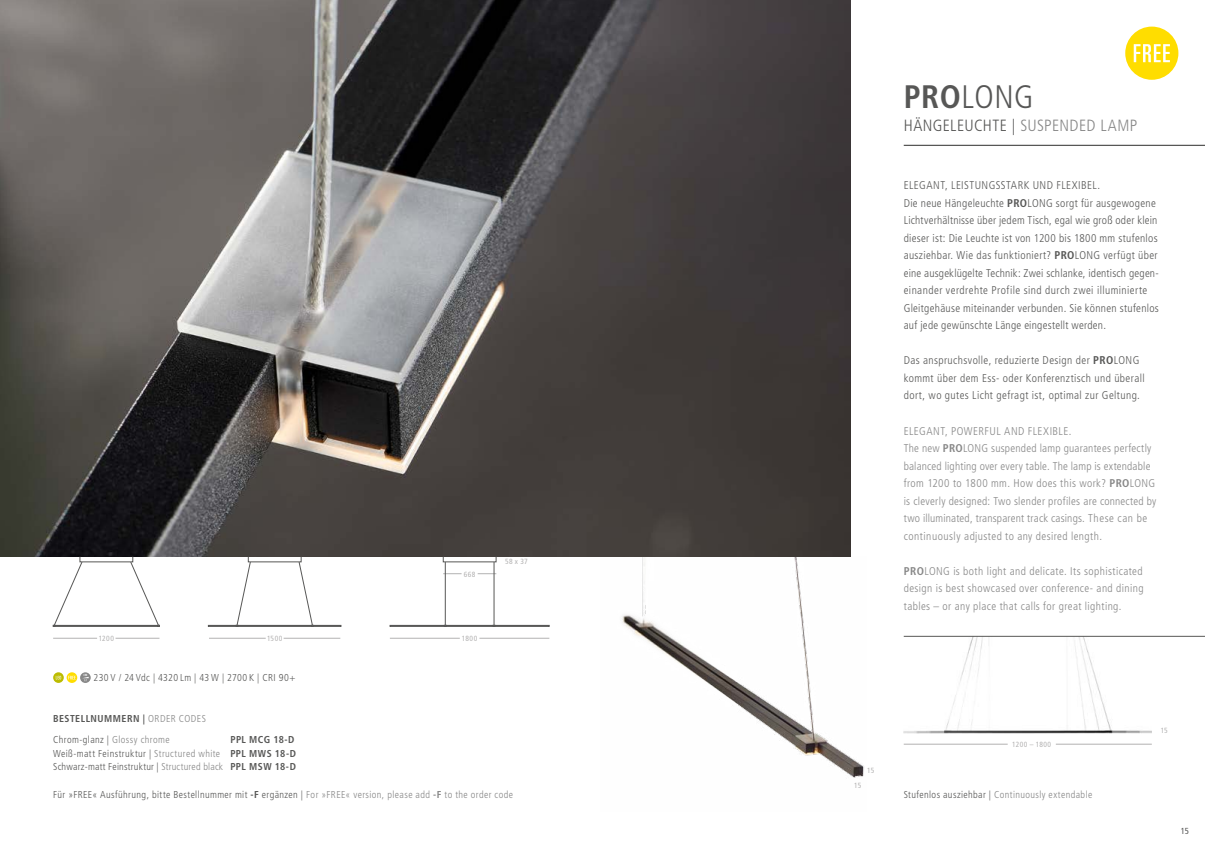
<style>
.page{position:relative;width:1205px;height:851px;background:#fff}
.page>*{position:absolute;margin:0;border:0;box-sizing:border-box;transform-origin:0 0}
.t1{font:300 condensed 32.5px "Frutiger LT Std";color:#575756}
.t2{font:300 condensed 16.25px "Frutiger LT Std";letter-spacing:.02em;color:#575756}
.t3{font:300 condensed 11.25px/17.5px "Frutiger LT Std";letter-spacing:.03em;color:#575756}
.t4{font:300 condensed 11.25px/17.5px "Frutiger LT Std";letter-spacing:.03em;color:#878787}
.t5{font:300 condensed 10px/13.8px "Frutiger LT Std";letter-spacing:.04em;color:#575756}
.t6{font:300 condensed 10px/20.9px "Frutiger LT Std";letter-spacing:.04em;color:#878787}
.t7{font:condensed 8.75px "Frutiger LT Std";color:#575756}
.t8{font:condensed 7.5px "Frutiger LT Std";letter-spacing:.05em;color:#b3b2b2}
.s1{font-weight:700}
.s2{color:#878787}
.s3{font-weight:700;color:#575756}
.s4{color:#575756}
.s5{font-weight:700;color:#878787}
</style>
<div class="page">
<svg style="left:478px;top:573px;width:18px;height:1px"></svg>
<svg style="left:443px;top:573px;width:18px;height:1px"></svg>
<img style="left:601px;top:556px;width:263px;height:222px">
<img style="left:0;top:0;width:850px;height:556px">
<hr style="left:904px;top:145px;width:301px;height:1px;background:#575756">
<div style="left:390px;top:625px;width:159px;height:1px;border:1px solid #575756"></div>
<hr style="left:494px;top:562px;width:1px;height:63px;background:#575756">
<hr style="left:445px;top:562px;width:1px;height:63px;background:#575756">
<div style="left:443px;top:556px;width:53px;height:6px;border:1px solid #575756"></div>
<div style="left:208px;top:625px;width:133px;height:1px;border:1px solid #575756"></div>
<svg style="left:299px;top:561px;width:14px;height:65px"></svg>
<svg style="left:236px;top:561px;width:15px;height:65px"></svg>
<div style="left:248px;top:556px;width:53px;height:6px;border:1px solid #575756"></div>
<div style="left:53px;top:625px;width:106px;height:1px;border:1px solid #575756"></div>
<svg style="left:130px;top:561px;width:29px;height:65px"></svg>
<svg style="left:53px;top:561px;width:29px;height:65px"></svg>
<div style="left:1125px;top:27px;width:53px;height:53px;background:#fd0;border-radius:50%"></div>
<svg style="left:1133px;top:44px;width:37px;height:18px"></svg>
<img style="left:904px;top:637px;width:248px;height:96px">
<hr style="left:904px;top:743px;width:103px;height:1px;background:#b3b2b2">
<hr style="left:479px;top:638px;width:70px;height:1px;background:#b3b2b2">
<hr style="left:390px;top:638px;width:70px;height:1px;background:#b3b2b2">
<hr style="left:209px;top:638px;width:57px;height:1px;background:#b3b2b2">
<hr style="left:284px;top:638px;width:56px;height:1px;background:#b3b2b2">
<hr style="left:53px;top:638px;width:44px;height:1px;background:#b3b2b2">
<hr style="left:116px;top:638px;width:43px;height:1px;background:#b3b2b2">
<hr style="left:1056px;top:743px;width:96px;height:1px;background:#b3b2b2">
<svg style="left:53px;top:672px;width:11px;height:10px"></svg>
<svg style="left:56px;top:675px;width:5px;height:4px"></svg>
<svg style="left:67px;top:672px;width:10px;height:10px"></svg>
<svg style="left:68px;top:675px;width:8px;height:4px"></svg>
<svg style="left:80px;top:672px;width:11px;height:10px"></svg>
<svg style="left:82px;top:673px;width:7px;height:8px"></svg>
<hr style="left:904px;top:636px;width:301px;height:1px;background:#575756">
<h1 class="t1" style="left:904px;top:79px;width:131px"><span class="s1">PRO</span>LONG</h1>
<h2 class="t2" style="left:904px;top:116px;width:235px">HÄNGELEUCHTE | <span class="s2">SUSPENDED LAMP</span></h2>
<p class="t8" style="left:464px;top:569px;width:13px">668</p>
<p class="t8" style="left:99px;top:634px;width:17px">1200</p>
<p class="t8" style="left:267px;top:634px;width:17px">1500</p>
<p class="t8" style="left:462px;top:634px;width:17px">1800</p>
<p class="t8" style="left:505px;top:556px;width:24px">58 x 37</p>
<p class="t3" style="left:904px;top:177px;width:257px">ELEGANT, LEISTUNGSSTARK UND FLEXIBEL.<br>Die neue Hängeleuchte <span class="s1">PRO</span>LONG sorgt für ausgewogene Lichtverhältnisse über jedem Tisch, egal wie groß oder klein dieser ist: Die Leuchte ist von 1200 bis 1800 mm stufenlos ausziehbar. Wie das funktioniert? <span class="s1">PRO</span>LONG verfügt über eine ausgeklügelte Technik: Zwei schlanke, identisch gegen&shy;einander verdrehte Profile sind durch zwei illuminierte Gleitgehäuse miteinander verbunden. Sie können stufenlos auf jede gewünschte Länge eingestellt werden.</p>
<p class="t3" style="left:904px;top:352px;width:242px">Das anspruchsvolle, reduzierte Design der <span class="s1">PRO</span>LONG kommt über dem Ess- oder Konferenztisch und überall dort, wo gutes Licht gefragt ist, optimal zur Geltung.</p>
<p class="t4" style="left:904px;top:422px;width:254px">ELEGANT, POWERFUL AND FLEXIBLE.<br>The new <span class="s1">PRO</span>LONG suspended lamp guarantees perfectly balanced lighting over every table. The lamp is extendable from 1200 to 1800 mm. How does this work? <span class="s1">PRO</span>LONG is cleverly designed: Two slender profiles are connected by two illuminated, transparent track casings. These can be continuously adjusted to any desired length.</p>
<p class="t4" style="left:904px;top:562px;width:241px;text-align:justify"><span class="s1">PRO</span>LONG is both light and delicate. Its sophisticated design is best showcased over conference- and dining tables – or any place that calls for great lighting.</p>
<p class="t5" style="left:94px;top:670px;width:203px">230 V / 24 Vdc | 4320 Lm | 43 W | 2700 K | CRI 90+</p>
<p class="t6" style="left:53px;top:708px;width:154px"><span class="s3">BESTELLNUMMERN |</span> ORDER CODES<br><span class="s4">Chrom-glanz |</span> Glossy chrome</p>
<p class="t5" style="left:53px;top:732px;width:244px;text-indent:177px"><span class="s1">PPL MCG 18-D<br></span>Weiß-matt Feinstruktur | <span class="s2">Structured white</span> <span class="s1">PPL MWS 18-D<br></span>Schwarz-matt Feinstruktur | <span class="s2">Structured black</span> <span class="s1">PPL MSW 18-D</span></p>
<p class="t5" style="left:53px;top:787px;width:461px">Für »FREE« Ausführung, bitte Bestellnummer mit <span class="s1">-F</span> ergänzen | <span class="s2">For »FREE« version, please add</span> <span class="s5">-F</span> <span class="s2">to the order code</span></p>
<p class="t6" style="left:904px;top:783px;width:190px"><span class="s4">Stufenlos ausziehbar |</span> Continuously extendable</p>
<p class="t8" style="left:1012px;top:739px;width:40px">1200 – 1800</p>
<p class="t8" style="left:867px;top:766px;width:9px">15</p>
<p class="t8" style="left:854px;top:780px;width:9px">15</p>
<p class="t8" style="left:1160px;top:726px;width:9px">15</p>
<p class="t7" style="left:1180px;top:825px;width:10px">15</p>
</div>
